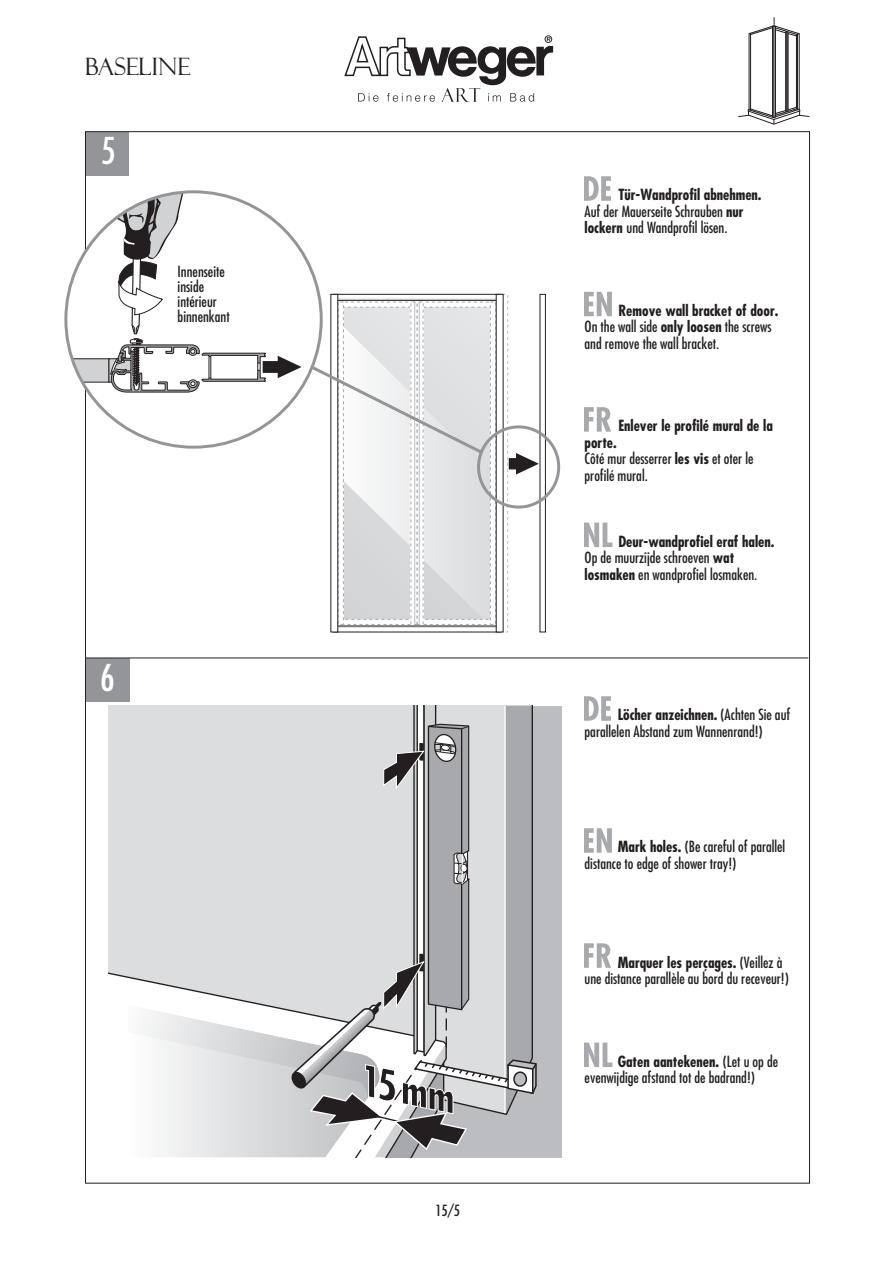
<style>
.page{position:relative;width:893px;height:1263px;background:#fff}
.page>*{position:absolute;margin:0;border:0;box-sizing:border-box;transform-origin:0 0}
.t1{font:condensed 36px "Futura LT";color:#fff}
.t2{font:24px "Felix Titling";color:#231f20}
.t3{font:condensed 15px/16.5px "Futura LT";color:#231f20}
.t4{font:700 condensed 15px "Futura LT";color:#231f20}
.s1{font-weight:700}
</style>
<div class="page">
<div style="left:86px;top:658px;width:44px;height:44px;background:#939598"></div>
<div style="left:85px;top:132px;width:44px;height:44px;background:#939598"></div>
<hr style="left:86px;top:657px;width:722px;height:1px;background:#231f20">
<svg style="left:584px;top:176px;width:27px;height:25px"></svg>
<svg style="left:584px;top:292px;width:28px;height:24px"></svg>
<svg style="left:584px;top:523px;width:28px;height:24px"></svg>
<svg style="left:584px;top:407px;width:27px;height:25px"></svg>
<svg style="left:584px;top:696px;width:27px;height:25px"></svg>
<svg style="left:584px;top:828px;width:28px;height:25px"></svg>
<svg style="left:584px;top:1042px;width:28px;height:25px"></svg>
<svg style="left:584px;top:943px;width:27px;height:25px"></svg>
<div style="left:109px;top:706px;width:453px;height:451px;background:#bcbdc0"></div>
<div style="left:109px;top:706px;width:19px;height:265px;background:#dcdddf"></div>
<div style="left:109px;top:971px;width:19px;height:186px;background:#fff"></div>
<svg style="left:128px;top:706px;width:409px;height:451px;background:#cfcfd1"></svg>
<svg style="left:344px;top:35px;width:209px;height:67px"></svg>
<svg style="left:738px;top:17px;width:72px;height:108px"></svg>
<svg style="left:508px;top:451px;width:31px;height:27px"></svg>
<div style="left:502px;top:294px;width:6px;height:338px;background:#fff;border:1px dashed #bcbdc0"></div>
<div style="left:490px;top:302px;width:6px;height:323px;border:1px dashed #a8a9ad"></div>
<div style="left:333px;top:294px;width:168px;height:7px;border:1px solid #231f20"></div>
<svg style="left:496px;top:294px;width:8px;height:338px"></svg>
<div style="left:539px;top:294px;width:7px;height:338px;background:#fff;border:1px solid #231f20"></div>
<div style="left:477px;top:425px;width:83px;height:83px;border:3px solid #939598;border-radius:50%"></div>
<svg style="left:68px;top:192px;width:426px;height:438px"></svg>
<h2 class="t2" style="left:85px;top:53px;width:107px">BASELINE</h2>
<h1 class="t1" style="left:101px;top:129px;width:16px">5</h1>
<p class="t3" style="left:178px;top:264px;width:54px;line-height:15px">Innenseite inside intérieur binnenkant</p>
<h1 class="t1" style="left:100px;top:656px;width:16px">6</h1>
<p class="t3" style="left:435px;top:1202px;width:26px">15/5</p>
<p class="t3" style="left:585px;top:186px;width:179px;text-indent:34px"><span class="s1">Tür-Wandprofil abnehmen.<br></span>Auf der Mauerseite Schrauben <span class="s1">nur lockern</span> und Wandprofil lösen.</p>
<p class="t3" style="left:585px;top:302px;width:195px;text-indent:34px"><span class="s1">Remove wall bracket of door.<br></span>On the wall side <span class="s1">only loosen</span> the screws and remove the wall bracket.</p>
<p class="t4" style="left:618px;top:416px;width:156px">Enlever le profilé mural de la</p>
<p class="t3" style="left:585px;top:434px;width:170px"><span class="s1">porte.<br></span>Côté mur desserrer <span class="s1">les vis</span> et oter le profilé mural.</p>
<p class="t3" style="left:585px;top:533px;width:191px;text-indent:34px"><span class="s1">Deur-wandprofiel eraf halen.<br></span>Op de muurzijde schroeven <span class="s1">wat losmaken</span> en wandprofiel losmaken.</p>
<p class="t3" style="left:585px;top:706px;width:207px;text-indent:33px"><span class="s1">Löcher anzeichnen.</span> (Achten Sie auf parallelen Abstand zum Wannenrand!)</p>
<p class="t3" style="left:585px;top:838px;width:202px;text-indent:33px"><span class="s1">Mark holes.</span> (Be careful of parallel distance to edge of shower tray!)</p>
<p class="t3" style="left:585px;top:954px;width:206px;text-indent:33px"><span class="s1">Marquer les perçages.</span> (Veillez à une distance parallèle au bord du receveur!)</p>
<p class="t3" style="left:585px;top:1053px;width:195px;text-indent:33px"><span class="s1">Gaten aantekenen.</span> (Let u op de evenwijdige afstand tot de badrand!)</p>
</div>
